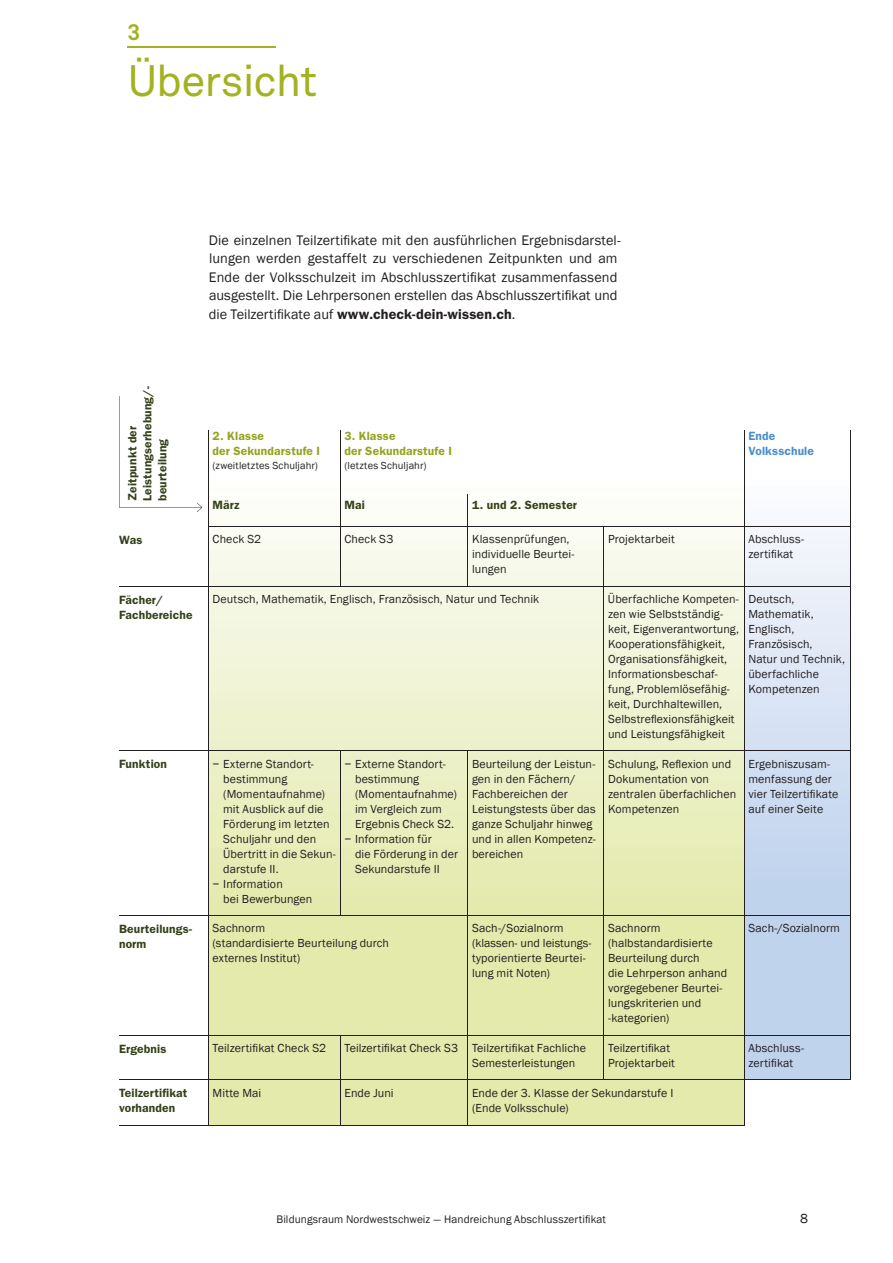
<style>
.page{position:relative;width:893px;height:1263px;background:#fff}
.page>*{position:absolute;margin:0;border:0;box-sizing:border-box;transform-origin:0 0}
.t1{font:43.5px "Akkurat Pro";letter-spacing:-.02em;color:#a3b221}
.t2{font:700 22.5px "Akkurat Pro";color:#a3b221}
.t3{font:14.25px/18.6px "Franklin Gothic";letter-spacing:.005em;color:#231f20}
.t4{font:13.5px "Franklin Gothic";color:#231f20}
.t5{font:12px/15px "Franklin Gothic";letter-spacing:.01em;color:#231f20}
.t6{font:600 12px/15px "Franklin Gothic";letter-spacing:.015em;color:#344118}
.t7{font:600 12px/15px "Franklin Gothic";letter-spacing:.015em;color:#94a31e}
.t8{font:600 12px/15px "Franklin Gothic";letter-spacing:.01em;color:#498ecc}
.t9{font:11.25px "Franklin Gothic";letter-spacing:.01em;color:#231f20}
.t10{font:10.5px "Franklin Gothic";letter-spacing:.015em;color:#231f20}
.s1{font-weight:600}
</style>
<div class="page">
<div style="left:744px;top:476px;width:106px;height:604px;background:linear-gradient(to bottom,#f5f6fb,#b2cae9)"></div>
<svg style="left:209px;top:517px;width:535px;height:608px;background:#e9eec2"></svg>
<hr style="left:208px;top:431px;width:1px;height:63px;background:#231f20">
<hr style="left:340px;top:431px;width:1px;height:63px;background:#231f20">
<hr style="left:744px;top:431px;width:1px;height:63px;background:#231f20">
<hr style="left:850px;top:431px;width:1px;height:63px;background:#231f20">
<hr style="left:208px;top:494px;width:1px;height:32px;background:#231f20">
<hr style="left:340px;top:494px;width:1px;height:32px;background:#231f20">
<hr style="left:467px;top:494px;width:1px;height:32px;background:#231f20">
<hr style="left:744px;top:494px;width:1px;height:32px;background:#231f20">
<hr style="left:850px;top:494px;width:1px;height:32px;background:#231f20">
<hr style="left:208px;top:526px;width:132px;height:1px;background:#231f20">
<hr style="left:208px;top:527px;width:1px;height:59px;background:#231f20">
<hr style="left:340px;top:526px;width:510px;height:1px;background:#231f20">
<hr style="left:744px;top:527px;width:1px;height:59px;background:#231f20">
<hr style="left:850px;top:527px;width:1px;height:59px;background:#231f20">
<hr style="left:119px;top:586px;width:221px;height:1px;background:#231f20">
<hr style="left:208px;top:586px;width:1px;height:165px;background:#231f20">
<hr style="left:340px;top:586px;width:510px;height:1px;background:#231f20">
<hr style="left:744px;top:586px;width:1px;height:165px;background:#231f20">
<hr style="left:850px;top:586px;width:1px;height:165px;background:#231f20">
<hr style="left:119px;top:751px;width:221px;height:1px;background:#231f20">
<hr style="left:208px;top:751px;width:1px;height:164px;background:#231f20">
<hr style="left:340px;top:751px;width:510px;height:1px;background:#231f20">
<hr style="left:744px;top:751px;width:1px;height:164px;background:#231f20">
<hr style="left:850px;top:751px;width:1px;height:164px;background:#231f20">
<hr style="left:119px;top:915px;width:221px;height:1px;background:#231f20">
<hr style="left:208px;top:916px;width:1px;height:119px;background:#231f20">
<hr style="left:340px;top:915px;width:510px;height:1px;background:#231f20">
<hr style="left:744px;top:916px;width:1px;height:119px;background:#231f20">
<hr style="left:850px;top:916px;width:1px;height:119px;background:#231f20">
<hr style="left:119px;top:1035px;width:221px;height:1px;background:#231f20">
<hr style="left:208px;top:1035px;width:1px;height:45px;background:#231f20">
<hr style="left:340px;top:1035px;width:510px;height:1px;background:#231f20">
<hr style="left:744px;top:1035px;width:1px;height:45px;background:#231f20">
<hr style="left:850px;top:1035px;width:1px;height:45px;background:#231f20">
<hr style="left:119px;top:1080px;width:221px;height:1px;background:#231f20">
<hr style="left:208px;top:1080px;width:1px;height:45px;background:#231f20">
<hr style="left:340px;top:1080px;width:510px;height:1px;background:#231f20">
<hr style="left:744px;top:1080px;width:1px;height:45px;background:#231f20">
<hr style="left:119px;top:1125px;width:625px;height:1px;background:#231f20">
<hr style="left:340px;top:527px;width:1px;height:59px;background:#231f20">
<hr style="left:340px;top:751px;width:1px;height:164px;background:#231f20">
<hr style="left:340px;top:1035px;width:1px;height:45px;background:#231f20">
<hr style="left:340px;top:1080px;width:1px;height:45px;background:#231f20">
<hr style="left:604px;top:527px;width:1px;height:59px;background:#231f20">
<hr style="left:604px;top:586px;width:1px;height:165px;background:#231f20">
<hr style="left:604px;top:751px;width:1px;height:164px;background:#231f20">
<hr style="left:604px;top:916px;width:1px;height:119px;background:#231f20">
<hr style="left:604px;top:1035px;width:1px;height:45px;background:#231f20">
<hr style="left:467px;top:527px;width:1px;height:59px;background:#231f20">
<hr style="left:467px;top:751px;width:1px;height:164px;background:#231f20">
<hr style="left:467px;top:916px;width:1px;height:119px;background:#231f20">
<hr style="left:467px;top:1035px;width:1px;height:45px;background:#231f20">
<hr style="left:467px;top:1080px;width:1px;height:45px;background:#231f20">
<svg style="left:119px;top:396px;width:83px;height:116px"></svg>
<hr style="left:128px;top:46px;width:148px;height:2px;background:#a3b221">
<h2 class="t2" style="left:128px;top:24px;width:14px">3</h2>
<h1 class="t1" style="left:128px;top:65px;width:191px">Übersicht</h1>
<p class="t6" style="left:126px;top:501px;width:116px;rotate:-90deg">Zeitpunkt der<br>Leistungserhebung/- beurteilung</p>
<p class="t3" style="left:209px;top:230px;width:413px">Die einzelnen Teilzertifikate mit den ausführlichen Ergebnisdarstel&shy;lungen werden gestaffelt zu verschiedenen Zeitpunkten und am Ende der Volksschulzeit im Abschlusszertifikat zusammenfassend ausgestellt. Die Lehrpersonen erstellen das Abschlusszertifikat und die Teilzertifikate auf <span class="s1">www.check-dein-wissen.ch</span>.</p>
<p class="t7" style="left:213px;top:429px;width:109px">2. Klasse<br>der Sekundarstufe I</p>
<p class="t10" style="left:213px;top:459px;width:107px">(zweitletztes Schuljahr)</p>
<p class="t7" style="left:344px;top:429px;width:109px">3. Klasse<br>der Sekundarstufe I</p>
<p class="t10" style="left:344px;top:459px;width:84px">(letztes Schuljahr)</p>
<p class="t6" style="left:213px;top:499px;width:28px">März</p>
<p class="t6" style="left:344px;top:499px;width:22px">Mai</p>
<p class="t6" style="left:472px;top:499px;width:107px">1. und 2. Semester</p>
<p class="t8" style="left:748px;top:429px;width:67px">Ende<br>Volksschule</p>
<p class="t6" style="left:119px;top:533px;width:25px">Was</p>
<p class="t5" style="left:213px;top:532px;width:50px">Check S2</p>
<p class="t5" style="left:344px;top:532px;width:50px">Check S3</p>
<p class="t5" style="left:472px;top:532px;width:104px">Klassenprüfungen, individuelle Beurtei&shy;lungen</p>
<p class="t5" style="left:608px;top:532px;width:68px">Projektarbeit</p>
<p class="t5" style="left:748px;top:532px;width:57px">Abschluss&shy;zertifikat</p>
<p class="t6" style="left:119px;top:593px;width:75px">Fächer/<br>Fachbereiche</p>
<p class="t5" style="left:213px;top:591px;width:328px">Deutsch, Mathematik, Englisch, Französisch, Natur und Technik</p>
<p class="t5" style="left:608px;top:591px;width:133px">Überfachliche Kompeten&shy;zen wie Selbstständig&shy;keit, Eigenverantwortung,<br>Kooperationsfähigkeit,<br>Organisationsfähigkeit,<br>Informationsbeschaf&shy;fung, Problemlösefähig&shy;keit, Durchhaltewillen,<br>Selbstreflexionsfähigkeit und Leistungsfähigkeit</p>
<p class="t5" style="left:748px;top:591px;width:98px">Deutsch,<br>Mathematik,<br>Englisch,<br>Französisch,<br>Natur und Technik, überfachliche<br>Kompetenzen</p>
<p class="t6" style="left:119px;top:758px;width:50px">Funktion</p>
<p class="t5" style="left:213px;top:756px;width:103px">− Externe Standort-</p>
<p class="t5" style="left:223px;top:771px;width:66px">bestimmung</p>
<p class="t5" style="left:223px;top:786px;width:103px">(Momentaufnahme)</p>
<p class="t5" style="left:223px;top:801px;width:102px">mit Ausblick auf die</p>
<p class="t5" style="left:223px;top:816px;width:108px">Förderung im letzten</p>
<p class="t5" style="left:223px;top:831px;width:95px">Schuljahr und den</p>
<p class="t5" style="left:223px;top:846px;width:114px">Übertritt in die Sekun-</p>
<p class="t5" style="left:223px;top:861px;width:57px">darstufe II.</p>
<p class="t5" style="left:213px;top:876px;width:72px">− Information</p>
<p class="t5" style="left:223px;top:891px;width:91px">bei Bewerbungen</p>
<p class="t5" style="left:344px;top:756px;width:103px">− Externe Standort-</p>
<p class="t5" style="left:355px;top:771px;width:66px">bestimmung</p>
<p class="t5" style="left:355px;top:786px;width:103px">(Momentaufnahme)</p>
<p class="t5" style="left:355px;top:801px;width:88px">im Vergleich zum</p>
<p class="t5" style="left:355px;top:816px;width:101px">Ergebnis Check S2.</p>
<p class="t5" style="left:344px;top:831px;width:89px">− Information für</p>
<p class="t5" style="left:355px;top:846px;width:104px">die Förderung in der</p>
<p class="t5" style="left:355px;top:861px;width:86px">Sekundarstufe II</p>
<p class="t5" style="left:472px;top:756px;width:125px">Beurteilung der Leistun&shy;gen in den Fächern/<br>Fachbereichen der<br>Leistungstests über das ganze Schuljahr hinweg und in allen Kompetenz&shy;bereichen</p>
<p class="t5" style="left:608px;top:756px;width:130px">Schulung, Reflexion und<br>Dokumentation von zentralen überfachlichen<br>Kompetenzen</p>
<p class="t5" style="left:748px;top:756px;width:91px">Ergebniszusam&shy;menfassung der vier Teilzertifikate auf einer Seite</p>
<p class="t6" style="left:119px;top:922px;width:75px">Beurteilungs&shy;norm</p>
<p class="t5" style="left:213px;top:921px;width:178px">Sachnorm<br>(standardisierte Beurteilung durch externes Institut)</p>
<p class="t5" style="left:472px;top:921px;width:121px">Sach-/Sozialnorm (klassen- und leistungs&shy;typorientierte Beurtei&shy;lung mit Noten)</p>
<p class="t5" style="left:608px;top:921px;width:121px">Sachnorm (halbstandardisierte<br>Beurteilung durch<br>die Lehrperson anhand vorgegebener Beurtei&shy;lungskriterien und -kategorien)</p>
<p class="t5" style="left:748px;top:921px;width:93px">Sach-/Sozialnorm</p>
<p class="t6" style="left:119px;top:1042px;width:49px">Ergebnis</p>
<p class="t5" style="left:213px;top:1040px;width:115px">Teilzertifikat Check S2</p>
<p class="t5" style="left:472px;top:1040px;width:115px;text-indent:-128px">Teilzertifikat Check S3 Teilzertifikat Fachliche<br>Semesterleistungen</p>
<p class="t5" style="left:608px;top:1040px;width:68px">Teilzertifikat<br>Projektarbeit</p>
<p class="t5" style="left:748px;top:1040px;width:57px">Abschluss&shy;zertifikat</p>
<p class="t6" style="left:119px;top:1087px;width:70px">Teilzertifikat vorhanden</p>
<p class="t5" style="left:213px;top:1085px;width:50px">Mitte Mai</p>
<p class="t5" style="left:344px;top:1085px;width:51px">Ende Juni</p>
<p class="t5" style="left:472px;top:1085px;width:203px">Ende der 3. Klasse der Sekundarstufe I (Ende Volksschule)</p>
<p class="t9" style="left:276px;top:1213px;width:331px">Bildungsraum Nordwestschweiz — Handreichung Abschlusszertifikat</p>
<p class="t4" style="left:800px;top:1210px;width:9px">8</p>
</div>
